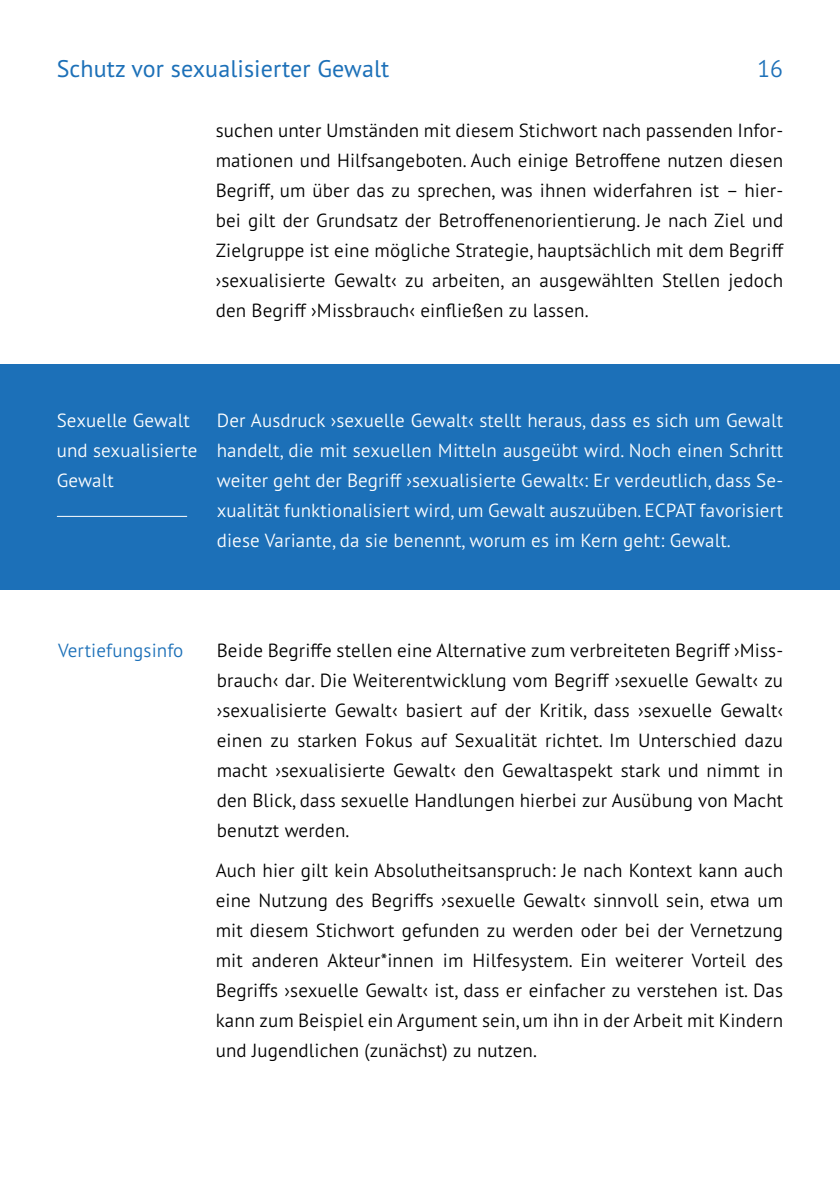
<style>
.page{position:relative;width:840px;height:1191px;background:#fff}
.page>*{position:absolute;margin:0;border:0;box-sizing:border-box;transform-origin:0 0}
.Header_new{font:24px "PT Sans Pro";letter-spacing:.005em;color:#1c70b8}
.Seintenzahl_blau{font:300 24px "PT Sans Pro";color:#1c70b8}
.Fließtext_new{font:300 19px/30px "PT Sans Pro";letter-spacing:.005em;color:#000;text-align:justify}
.Fließtext_new-2{font:300 19px/30px "PT Sans Pro";letter-spacing:.005em;color:#fff;text-align:justify}
.Info{font:300 19px/30px "PT Sans Pro";letter-spacing:.005em;color:#fff}
.Vertiefungsinfo{font:300 19px "PT Sans Pro";letter-spacing:.005em;color:#1c70b8}
</style>
<div class="page">
<div style="left:0;top:364px;width:839px;height:225px;background:#1c70b8"></div>
<hr style="left:57px;top:516px;width:130px;height:1px;background:#fff">
<p class="Header_new" style="left:57px;top:53px;width:334px">Schutz vor sexualisierter Gewalt</p>
<p class="Seintenzahl_blau" style="left:756px;top:53px;width:28px">16</p>
<p class="Fließtext_new" style="left:215px;top:114px;width:569px">suchen unter Umständen mit diesem Stichwort nach passenden Infor&shy;mationen und Hilfsangeboten. Auch einige Betroffene nutzen diesen Begriff, um über das zu sprechen, was ihnen widerfahren ist – hier&shy;bei gilt der Grundsatz der Betroffenenorientierung. Je nach Ziel und Zielgruppe ist eine mögliche Strategie, hauptsächlich mit dem Begriff ›sexualisierte Gewalt‹ zu arbeiten, an ausgewählten Stellen jedoch den Begriff ›Missbrauch‹ einfließen zu lassen.</p>
<p class="Info" style="left:57px;top:404px;width:142px">Sexuelle Gewalt und sexualisierte<br>Gewalt</p>
<p class="Fließtext_new-2" style="left:217px;top:404px;width:567px">Der Ausdruck ›sexuelle Gewalt‹ stellt heraus, dass es sich um Gewalt handelt, die mit sexuellen Mitteln ausgeübt wird. Noch einen Schritt weiter geht der Begriff ›sexualisierte Gewalt‹: Er verdeutlich, dass Se&shy;xualität funktionalisiert wird, um Gewalt auszuüben. ECPAT favorisiert diese Variante, da sie benennt, worum es im Kern geht: Gewalt.</p>
<p class="Vertiefungsinfo" style="left:58px;top:638px;width:127px">Vertiefungsinfo</p>
<p class="Fließtext_new" style="left:217px;top:634px;width:567px">Beide Begriffe stellen eine Alternative zum verbreiteten Begriff ›Miss&shy;brauch‹ dar. Die Weiterentwicklung vom Begriff ›sexuelle Gewalt‹ zu ›sexualisierte Gewalt‹ basiert auf der Kritik, dass ›sexuelle Gewalt‹ einen zu starken Fokus auf Sexualität richtet. Im Unterschied dazu macht ›sexualisierte Gewalt‹ den Gewaltaspekt stark und nimmt in den Blick, dass sexuelle Handlungen hierbei zur Ausübung von Macht benutzt werden.</p>
<p class="Fließtext_new" style="left:215px;top:854px;width:568px">Auch hier gilt kein Absolutheitsanspruch: Je nach Kontext kann auch eine Nutzung des Begriffs ›sexuelle Gewalt‹ sinnvoll sein, etwa um mit diesem Stichwort gefunden zu werden oder bei der Vernetzung mit anderen Akteur*innen im Hilfesystem. Ein weiterer Vorteil des Begriffs ›sexuelle Gewalt‹ ist, dass er einfacher zu verstehen ist. Das kann zum Beispiel ein Argument sein, um ihn in der Arbeit mit Kindern und Jugendlichen (zunächst) zu nutzen.</p>
</div>
